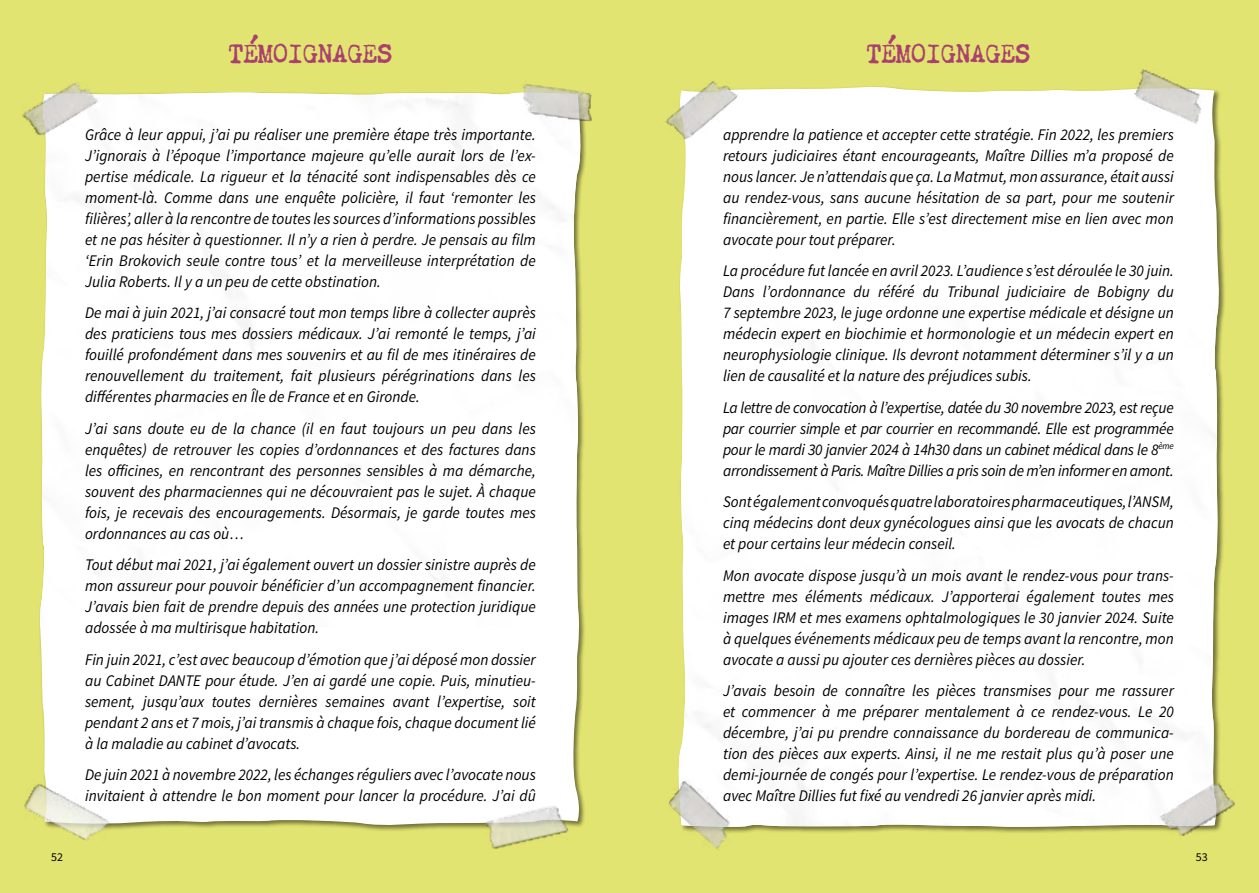
<style>
.page{position:relative;width:1259px;height:893px;background:#e2e471}
.page>*{position:absolute;margin:0;border:0;box-sizing:border-box;transform-origin:0 0}
.t1{font:500 24px "Chandler 42";letter-spacing:.015em;color:#a9406e}
.t2{font:italic 16.2px/21px "Source Sans Variable";color:#000;text-align:justify;scale:.95 1}
.t3{font:12px "Source Sans Variable";color:#000}
</style>
<div class="page">
<div style="left:40px;top:137px;width:544px;height:690px;background:#fff"></div>
<div style="left:39px;top:92px;width:543px;height:535px;background:#fff"></div>
<img style="left:502px;top:84px;width:90px;height:53px">
<img style="left:24px;top:771px;width:94px;height:70px">
<img style="left:22px;top:83px;width:93px;height:73px">
<img style="left:476px;top:792px;width:106px;height:57px">
<div style="left:680px;top:87px;width:541px;height:673px;background:#fff"></div>
<div style="left:679px;top:307px;width:540px;height:521px;background:#fff"></div>
<img style="left:669px;top:762px;width:88px;height:88px">
<img style="left:1120px;top:69px;width:101px;height:65px">
<img style="left:1141px;top:762px;width:94px;height:74px">
<img style="left:665px;top:81px;width:90px;height:79px">
<h1 class="t1" style="left:229px;top:40px;width:165px">TÉMOIGNAGES</h1>
<p class="t2" style="left:85px;top:124px;width:476px">Grâce à leur appui, j’ai pu réaliser une première étape très importante.<br>J’ignorais à l’époque l’importance majeure qu’elle aurait lors de l’ex&shy;pertise médicale. La rigueur et la ténacité sont indispensables dès ce moment-là. Comme dans une enquête policière, il faut ‘remonter les filières’, aller à la rencontre de toutes les sources d’informations possibles et ne pas hésiter à questionner. Il n’y a rien à perdre. Je pensais au film ‘Erin Brokovich seule contre tous’ et la merveilleuse interprétation de Julia Roberts. Il y a un peu de cette obstination.</p>
<p class="t2" style="left:85px;top:302px;width:476px">De mai à juin 2021, j’ai consacré tout mon temps libre à collecter auprès des praticiens tous mes dossiers médicaux. J’ai remonté le temps, j’ai fouillé profondément dans mes souvenirs et au fil de mes itinéraires de renouvellement du traitement, fait plusieurs pérégrinations dans les différentes pharmacies en Île de France et en Gironde.</p>
<p class="t2" style="left:85px;top:418px;width:476px">J’ai sans doute eu de la chance (il en faut toujours un peu dans les enquêtes) de retrouver les copies d’ordonnances et des factures dans les officines, en rencontrant des personnes sensibles à ma démarche, souvent des pharmaciennes qui ne découvraient pas le sujet. À chaque fois, je recevais des encouragements. Désormais, je garde toutes mes ordonnances au cas où…</p>
<p class="t2" style="left:85px;top:554px;width:476px">Tout début mai 2021, j’ai également ouvert un dossier sinistre auprès de mon assureur pour pouvoir bénéficier d’un accompagnement financier.<br>J’avais bien fait de prendre depuis des années une protection juridique adossée à ma multirisque habitation.</p>
<p class="t2" style="left:85px;top:649px;width:476px">Fin juin 2021, c’est avec beaucoup d’émotion que j’ai déposé mon dossier au Cabinet DANTE pour étude. J’en ai gardé une copie. Puis, minutieu&shy;sement, jusqu’aux toutes dernières semaines avant l’expertise, soit pendant 2 ans et 7 mois, j’ai transmis à chaque fois, chaque document lié à la maladie au cabinet d’avocats.</p>
<p class="t2" style="left:85px;top:764px;width:476px">De juin 2021 à novembre 2022, les échanges réguliers avec l’avocate nous invitaient à attendre le bon moment pour lancer la procédure. J’ai dû</p>
<h1 class="t1" style="left:867px;top:40px;width:165px">TÉMOIGNAGES</h1>
<p class="t2" style="left:723px;top:124px;width:476px">apprendre la patience et accepter cette stratégie. Fin 2022, les premiers retours judiciaires étant encourageants, Maître Dillies m’a proposé de nous lancer. Je n’attendais que ça. La Matmut, mon assurance, était aussi au rendez-vous, sans aucune hésitation de sa part, pour me soutenir financièrement, en partie. Elle s’est directement mise en lien avec mon avocate pour tout préparer.</p>
<p class="t2" style="left:723px;top:260px;width:476px">La procédure fut lancée en avril 2023. L’audience s’est déroulée le 30 juin.<br>Dans l’ordonnance du référé du Tribunal judiciaire de Bobigny du 7 septembre 2023, le juge ordonne une expertise médicale et désigne un médecin expert en biochimie et hormonologie et un médecin expert en neurophysiologie clinique. Ils devront notamment déterminer s’il y a un lien de causalité et la nature des préjudices subis.</p>
<p class="t2" style="left:723px;top:397px;width:476px">La lettre de convocation à l’expertise, datée du 30 novembre 2023, est reçue par courrier simple et par courrier en recommandé. Elle est programmée pour le mardi 30 janvier 2024 à 14h30 dans un cabinet médical dans le 8<sup>ème </sup>arrondissement à Paris. Maître Dillies a pris soin de m’en informer en amont.</p>
<p class="t2" style="left:723px;top:491px;width:476px">Sont également convoqués quatre laboratoires pharmaceutiques, l’ANSM, cinq médecins dont deux gynécologues ainsi que les avocats de chacun et pour certains leur médecin conseil.</p>
<p class="t2" style="left:723px;top:565px;width:476px">Mon avocate dispose jusqu’à un mois avant le rendez-vous pour trans&shy;mettre mes éléments médicaux. J’apporterai également toutes mes images IRM et mes examens ophtalmologiques le 30 janvier 2024. Suite à quelques événements médicaux peu de temps avant la rencontre, mon avocate a aussi pu ajouter ces dernières pièces au dossier.</p>
<p class="t2" style="left:723px;top:680px;width:476px">J’avais besoin de connaître les pièces transmises pour me rassurer et commencer à me préparer mentalement à ce rendez-vous. Le 20 décembre, j’ai pu prendre connaissance du bordereau de communica&shy;tion des pièces aux experts. Ainsi, il ne me restait plus qu’à poser une demi-journée de congés pour l’expertise. Le rendez-vous de préparation avec Maître Dillies fut fixé au vendredi 26 janvier après midi.</p>
<p class="t3" style="left:51px;top:850px;width:13px">52</p>
<p class="t3" style="left:1196px;top:850px;width:14px">53</p>
</div>
